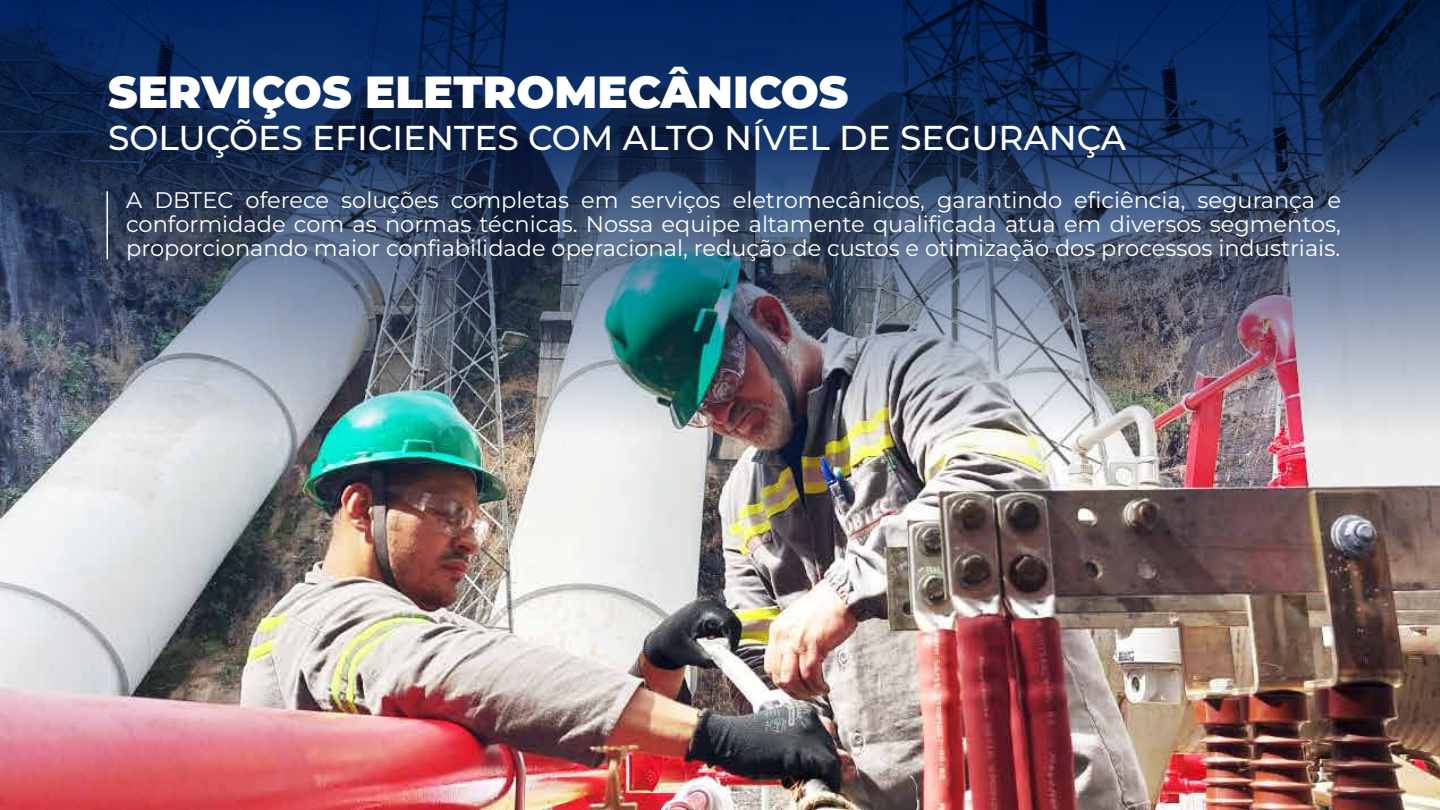
<style>
.page{position:relative;width:1440px;height:810px;background:#fff}
.page>*{position:absolute;margin:0;border:0;box-sizing:border-box;transform-origin:0 0}
.t1{font:900 45px "Montserrat";color:#fff}
.t2{font:500 34.5px "Montserrat";color:#fff}
.t3{font:22.5px/24px "Montserrat";color:#fff;text-align:justify}
</style>
<div class="page">
<img style="left:0;top:433px;width:1440px;height:377px">
<img style="left:0;top:0;width:1440px;height:433px">
<hr style="left:106px;top:191px;width:2px;height:69px;background:#fff">
<h1 class="t1" style="left:108px;top:67px;width:742px">SERVIÇOS ELETROMECÂNICOS</h1>
<h2 class="t2" style="left:108px;top:114px;width:1020px">SOLUÇÕES EFICIENTES COM ALTO NÍVEL DE SEGURANÇA</h2>
<p class="t3" style="left:126px;top:190px;width:1216px">A DBTEC oferece soluções completas em serviços eletromecânicos, garantindo eficiência, segurança e conformidade com as normas técnicas. Nossa equipe altamente qualificada atua em diversos segmentos, proporcionando maior confiabilidade operacional, redução de custos e otimização dos processos industriais.</p>
</div>
